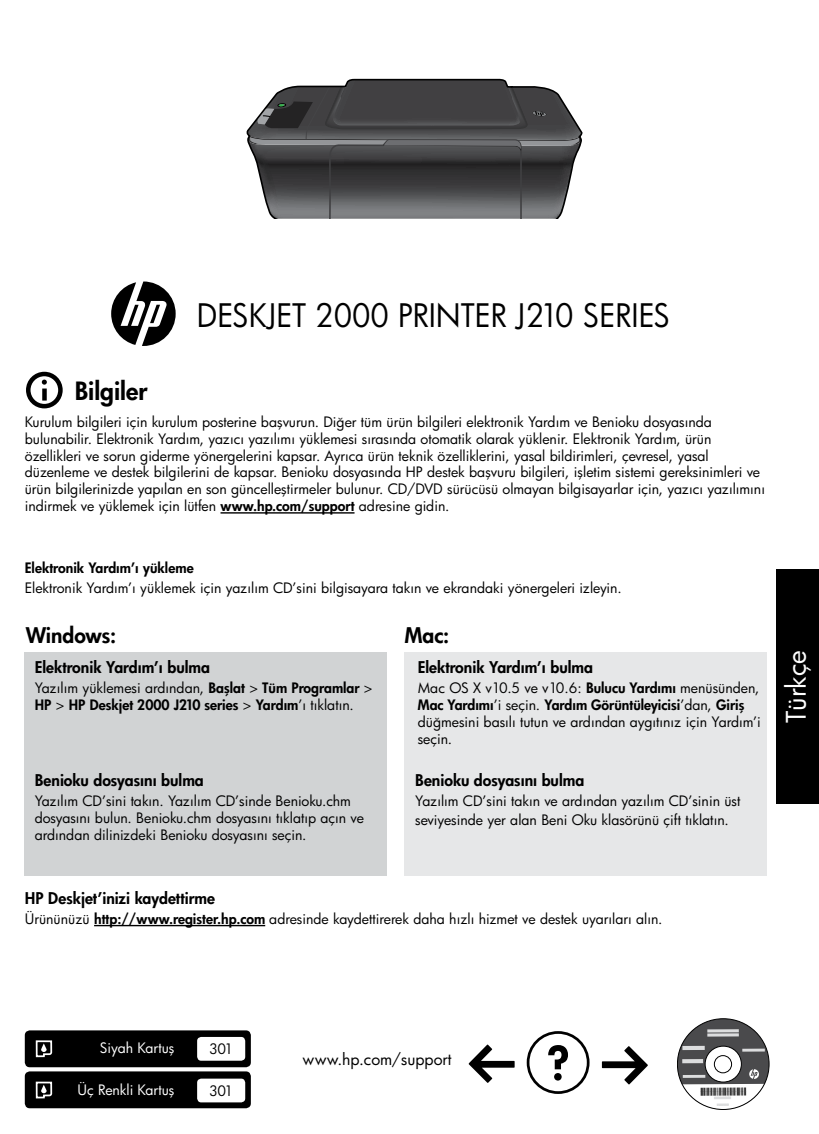
<style>
.page{position:relative;width:819px;height:1134px;background:#fff}
.page>*{position:absolute;margin:0;border:0;box-sizing:border-box;transform-origin:0 0}
.t1{font:31.5px "Futura L5";color:#000;scale:.95 1}
.t2{font:26.25px "Futura L5";color:#fff}
.t3{font:800 24.5px "Futura L5";color:#000}
.t4{font:800 21px "Futura L5";color:#000}
.t5{font:800 15.75px "Futura L5";color:#000}
.t6{font:15.75px "Futura L5";color:#000}
.t7{font:14px/16.8px "Futura L5";color:#000}
.t8{font:800 14px/16.8px "Futura L5";color:#000}
.t9{font:14px "Futura L5";color:#fff}
.s1{font-weight:800}
.s2{font-weight:400}
</style>
<div class="page">
<div style="left:24px;top:653px;width:362px;height:223px;background:#d1d3d4"></div>
<div style="left:405px;top:653px;width:362px;height:223px;background:#e6e7e8"></div>
<div style="left:25px;top:1071px;width:226px;height:37px;background:#000;border-radius:5px"></div>
<div style="left:25px;top:1030px;width:226px;height:37px;background:#000;border-radius:5px"></div>
<div style="left:196px;top:1036px;width:50px;height:26px;background:#fff;border-radius:5px"></div>
<div style="left:195px;top:1035px;width:52px;height:27px;border:2px solid #000;border-radius:5px"></div>
<div style="left:196px;top:1078px;width:50px;height:25px;background:#fff;border-radius:5px"></div>
<div style="left:195px;top:1077px;width:52px;height:27px;border:2px solid #000;border-radius:5px"></div>
<svg style="left:36px;top:1040px;width:16px;height:17px"></svg>
<svg style="left:36px;top:1082px;width:16px;height:16px"></svg>
<svg style="left:111px;top:281px;width:65px;height:65px"></svg>
<div style="left:527px;top:1031px;width:63px;height:63px;border:3px solid #000;border-radius:50%"></div>
<svg style="left:548px;top:1045px;width:20px;height:36px"></svg>
<svg style="left:602px;top:1046px;width:46px;height:39px"></svg>
<svg style="left:469px;top:1045px;width:46px;height:38px"></svg>
<svg style="left:677px;top:1019px;width:92px;height:91px"></svg>
<div style="left:714px;top:1056px;width:18px;height:17px;background:#fff;border-radius:50%"></div>
<div style="left:714px;top:1055px;width:18px;height:18px;border:1px solid #000;border-radius:50%"></div>
<svg style="left:26px;top:372px;width:37px;height:36px"></svg>
<svg style="left:246px;top:80px;width:336px;height:139px;background:#5b5b5d"></svg>
<hr style="left:221px;top:512px;width:134px;height:2px;background:#000">
<hr style="left:94px;top:925px;width:171px;height:1px;background:#000">
<div style="left:776px;top:569px;width:43px;height:235px;background:#000"></div>
<h1 class="t1" style="left:197px;top:294px;width:500px">DESKJET 2000 PRINTER J210 SERIES</h1>
<h3 class="t3" style="left:75px;top:375px;width:74px">Bilgiler</h3>
<p class="t7" style="left:25px;top:413px;width:742px">Kurulum bilgileri için kurulum posterine başvurun. Diğer tüm ürün bilgileri elektronik Yardım ve Benioku dosyasında bulunabilir. Elektronik Yardım, yazıcı yazılımı yüklemesi sırasında otomatik olarak yüklenir. Elektronik Yardım, ürün özellikleri ve sorun giderme yönergelerini kapsar. Ayrıca ürün teknik özelliklerini, yasal bildirimleri, çevresel, yasal düzenleme ve destek bilgilerini de kapsar. Benioku dosyasında HP destek başvuru bilgileri, işletim sistemi gereksinimleri ve ürün bilgilerinizde yapılan en son güncelleştirmeler bulunur. CD/DVD sürücüsü olmayan bilgisayarlar için, yazıcı yazılımını indirmek ve yüklemek için lütfen <span class="s1">www.hp.com/support</span> adresine gidin.</p>
<p class="t8" style="left:25px;top:559px;width:170px">Elektronik Yardım’ı yükleme</p>
<p class="t7" style="left:25px;top:579px;width:598px">Elektronik Yardım’ı yüklemek için yazılım CD’sini bilgisayara takın ve ekrandaki yönergeleri izleyin.</p>
<h3 class="t4" style="left:26px;top:622px;width:92px">Windows:</h3>
<h3 class="t4" style="left:405px;top:622px;width:46px">Mac:</h3>
<p class="t5" style="left:35px;top:657px;width:177px">Elektronik Yardım’ı bulma</p>
<p class="t8" style="left:35px;top:680px;width:339px"><span class="s2">Yazılım yüklemesi ardından,</span> Başlat <span class="s2">&gt;</span> Tüm Programlar <span class="s2">&gt;<br></span>HP <span class="s2">&gt;</span> HP Deskjet 2000 J210 series <span class="s2">&gt;</span> Yardım<span class="s2">’ı tıklatın.</span></p>
<p class="t5" style="left:35px;top:770px;width:171px">Benioku dosyasını bulma</p>
<p class="t7" style="left:35px;top:792px;width:331px">Yazılım CD’sini takın. Yazılım CD’sinde Benioku.chm dosyasını bulun. Benioku.chm dosyasını tıklatıp açın ve ardından dilinizdeki Benioku dosyasını seçin.</p>
<p class="t5" style="left:418px;top:657px;width:177px">Elektronik Yardım’ı bulma</p>
<p class="t7" style="left:418px;top:679px;width:345px">Mac OS X v10.5 ve v10.6: <span class="s1">Bulucu Yardımı</span> menüsünden, <span class="s1">Mac Yardımı</span>’i seçin. <span class="s1">Yardım Görüntüleyicisi</span>’dan, <span class="s1">Giriş </span>düğmesini basılı tutun ve ardından aygıtınız için Yardım’i seçin.</p>
<p class="t5" style="left:415px;top:770px;width:171px">Benioku dosyasını bulma</p>
<p class="t7" style="left:415px;top:791px;width:327px;line-height:18.9px">Yazılım CD’sini takın ve ardından yazılım CD’sinin üst seviyesinde yer alan Beni Oku klasörünü çift tıklatın.</p>
<p class="t5" style="left:25px;top:888px;width:192px">HP Deskjet’inizi kaydettirme</p>
<p class="t7" style="left:25px;top:910px;width:639px">Ürününüzü <span class="s1">http://www.register.hp.com</span> adresinde kaydettirerek daha hızlı hizmet ve destek uyarıları alın.</p>
<h2 class="t2" style="left:779px;top:723px;width:74px;rotate:-90deg">Türkçe</h2>
<p class="t9" style="left:100px;top:1038px;width:76px">Siyah Kartuş</p>
<p class="t9" style="left:77px;top:1080px;width:99px">Üç Renkli Kartuş</p>
<p class="t7" style="left:209px;top:1041px;width:26px">301</p>
<p class="t7" style="left:209px;top:1082px;width:26px">301</p>
<p class="t6" style="left:303px;top:1049px;width:151px">www.hp.com/support</p>
</div>
